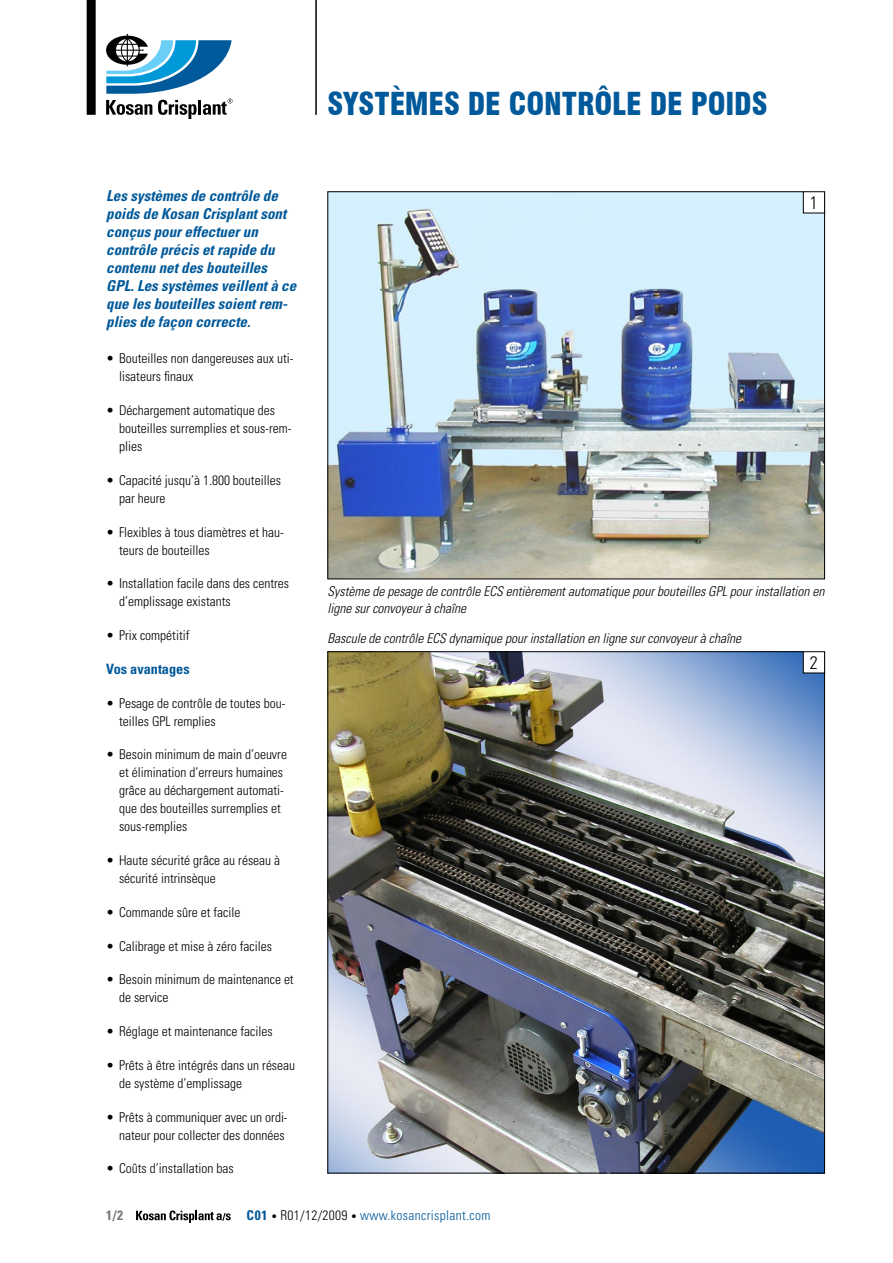
<style>
.page{position:relative;width:893px;height:1263px;background:#fff}
.page>*{position:absolute;margin:0;border:0;box-sizing:border-box;transform-origin:0 0}
.MachineTitle{font:900 condensed 30.9px "Swiss 721 BT";letter-spacing:-.005em;color:#00599a}
.t1{font:300 condensed 18px "Univers";color:#000}
.NormalIntroText__M{font:italic 700 condensed 15px/18px "Univers";color:#00599a}
.NormalHeading{font:700 condensed 14.25px "Univers";color:#00599a}
.NormalBulletList{font:300 condensed 13.5px/18px "Univers";color:#000}
.PictureText__M{font:italic 300 condensed 13.5px/16.2px "Univers";color:#000}
.t2{font:300 condensed 13.5px "Univers";letter-spacing:.025em;color:#00599a}
.t3{font:700 condensed 13.5px "Univers";color:#77787b}
.s1{font-weight:700}
.s2{font-size:10.5px;color:#000}
.s3{color:#000}
</style>
<div class="page">
<hr style="left:315px;top:0;width:2px;height:115px;background:#000">
<div style="left:87px;top:0;width:9px;height:115px;background:#000"></div>
<svg style="left:106px;top:34px;width:127px;height:85px"></svg>
<svg style="left:136px;top:1210px;width:95px;height:13px"></svg>
<img style="left:329px;top:193px;width:494px;height:384px">
<img style="left:329px;top:653px;width:494px;height:518px">
<div style="left:803px;top:192px;width:22px;height:21px;background:#fff"></div>
<div style="left:803px;top:191px;width:22px;height:22px;border:1px solid #000"></div>
<div style="left:803px;top:652px;width:22px;height:21px;background:#fff"></div>
<div style="left:803px;top:651px;width:22px;height:22px;border:1px solid #000"></div>
<p class="NormalIntroText__M" style="left:106px;top:187px;width:191px">Les systèmes de contrôle de poids de Kosan Crisplant sont conçus pour effectuer un contrôle précis et rapide du contenu net des bouteilles<br>GPL. Les systèmes veillent à ce que les bouteilles soient rem&shy;plies de façon correcte.</p>
<p class="NormalBulletList" style="left:119px;top:350px;width:176px;text-indent:-13px">• Bouteilles non dangereuses aux uti&shy;lisateurs finaux</p>
<p class="NormalBulletList" style="left:119px;top:401px;width:174px;text-indent:-13px">• Déchargement automatique des bouteilles surremplies et sous-rem&shy;plies</p>
<p class="NormalBulletList" style="left:119px;top:471px;width:163px;text-indent:-13px">• Capacité jusqu’à 1.800 bouteilles par heure</p>
<p class="NormalBulletList" style="left:119px;top:523px;width:166px;text-indent:-13px">• Flexibles à tous diamètres et hau&shy;teurs de bouteilles</p>
<p class="NormalBulletList" style="left:119px;top:575px;width:172px;text-indent:-13px">• Installation facile dans des centres d’emplissage existants</p>
<p class="NormalBulletList" style="left:106px;top:626px;width:85px">• Prix compétitif</p>
<p class="NormalHeading" style="left:106px;top:660px;width:85px">Vos avantages</p>
<p class="NormalBulletList" style="left:119px;top:694px;width:168px;text-indent:-13px">• Pesage de contrôle de toutes bou&shy;teilles GPL remplies</p>
<p class="NormalBulletList" style="left:119px;top:746px;width:169px;text-indent:-13px">• Besoin minimum de main d’oeuvre et élimination d’erreurs humaines grâce au déchargement automati&shy;que des bouteilles surremplies et sous-remplies</p>
<p class="NormalBulletList" style="left:119px;top:851px;width:163px;text-indent:-13px">• Haute sécurité grâce au réseau à sécurité intrinsèque</p>
<p class="NormalBulletList" style="left:106px;top:903px;width:136px">• Commande sûre et facile</p>
<p class="NormalBulletList" style="left:106px;top:937px;width:167px">• Calibrage et mise à zéro faciles</p>
<p class="NormalBulletList" style="left:119px;top:971px;width:176px;text-indent:-13px">• Besoin minimum de maintenance et de service</p>
<p class="NormalBulletList" style="left:106px;top:1022px;width:168px">• Réglage et maintenance faciles</p>
<p class="NormalBulletList" style="left:119px;top:1056px;width:178px;text-indent:-13px">• Prêts à être intégrés dans un réseau de système d’emplissage</p>
<p class="NormalBulletList" style="left:106px;top:1108px;width:183px;text-align:right">• Prêts à communiquer avec un ordi&shy;nateur pour collecter des données</p>
<p class="NormalBulletList" style="left:106px;top:1160px;width:129px">• Coûts d’installation bas</p>
<p class="MachineTitle" style="left:327px;top:85px;width:442px">SYSTÈMES DE CONTRÔLE DE POIDS</p>
<p class="t1" style="left:810px;top:192px;width:9px">1</p>
<p class="PictureText__M" style="left:327px;top:583px;width:498px">Système de pesage de contrôle ECS entièrement automatique pour bouteilles GPL pour installation en ligne sur convoyeur à chaîne</p>
<p class="PictureText__M" style="left:327px;top:630px;width:415px">Bascule de contrôle ECS dynamique pour installation en ligne sur convoyeur à chaîne</p>
<p class="t1" style="left:810px;top:651px;width:9px">2</p>
<p class="t3" style="left:106px;top:1207px;width:18px">1/2</p>
<p class="t2" style="left:247px;top:1207px;width:245px"><span class="s1">C01</span> <span class="s2">•</span> <span class="s3">R01/12/2009</span> <span class="s2">•</span> www.kosancrisplant.com</p>
</div>
